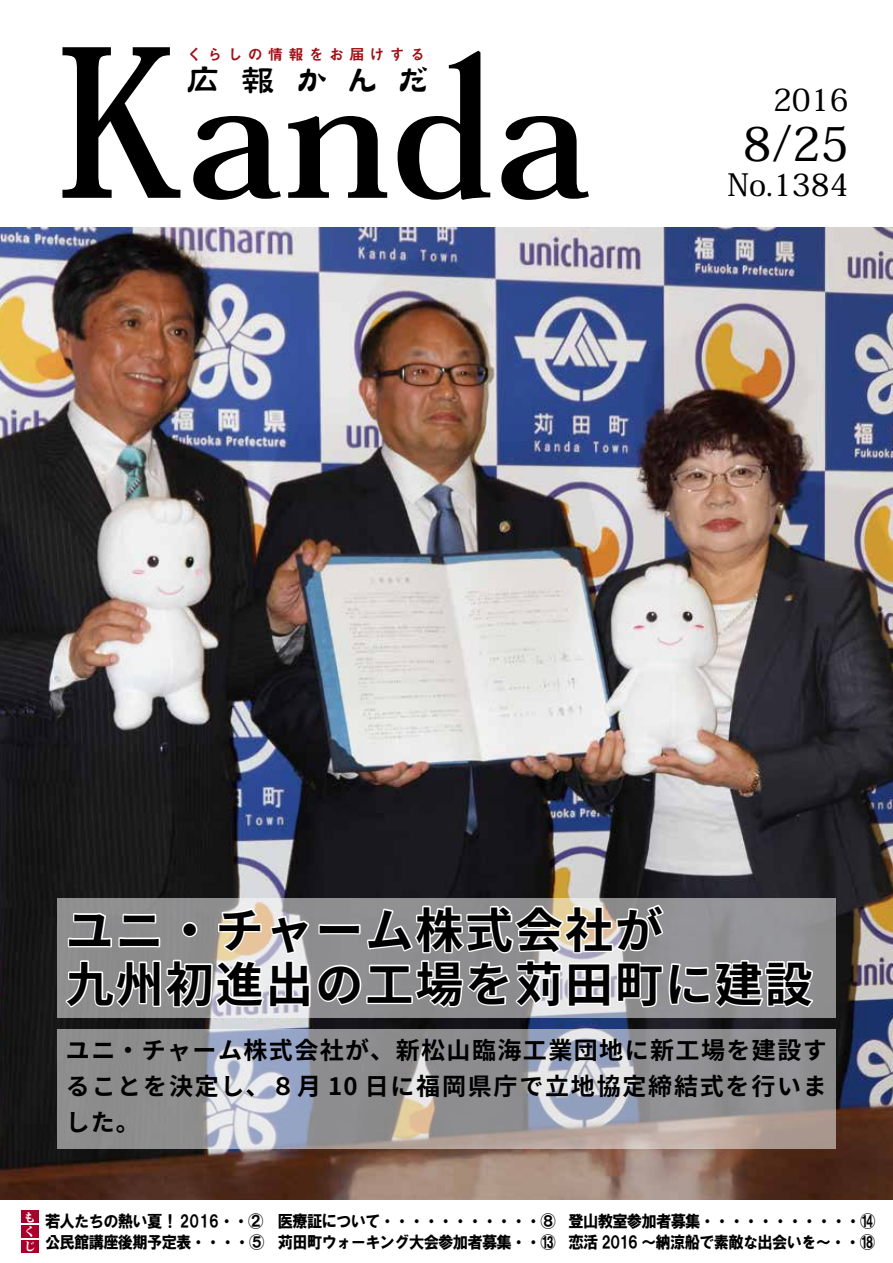
<style>
.page{position:relative;width:893px;height:1263px;background:#fff}
.page>*{position:absolute;margin:0;border:0;box-sizing:border-box;transform-origin:0 0}
.t1{font:700 48px/54px "Gen Shin Gothic";letter-spacing:.04em;color:#000}
.t2{font:500 46.65px "Koz Min Pro";color:#000}
.t3{font:41.25px "DFTF Lei Sho Std W5";letter-spacing:.58em;color:#000;scale:.8 1}
.t4{font:500 30.6px "Koz Min Pro";color:#000}
.t5{font:700 24px/36px "Gen Shin Gothic";letter-spacing:.075em;color:#000;text-align:justify}
.t6{font:16.5px/21px "HGS Soei Kakugothic UB";letter-spacing:-.05em;color:#000;scale:.93 1}
.t7{font:15px "Midashi Go Pro MB31";letter-spacing:.35em;color:#a00e15}
.t8{font:800 12px/14.7px "Koz Min Pro";color:#fff;text-align:justify}
</style>
<div class="page">
<img style="left:0;top:227px;width:893px;height:972px">
<svg style="left:62px;top:47px;width:527px;height:153px"></svg>
<div style="left:21px;top:1210px;width:17px;height:13px;background:#a8002b"></div>
<div style="left:21px;top:1225px;width:17px;height:13px;background:#a8002b"></div>
<div style="left:21px;top:1240px;width:17px;height:13px;background:#a8002b"></div>
<svg style="left:57px;top:898px;width:779px;height:120px;background:#99999c"></svg>
<svg style="left:61px;top:625px;width:757px;height:385px;background:#828083"></svg>
<svg style="left:57px;top:1030px;width:779px;height:119px;background:#9f9ea2"></svg>
<p class="t7" style="left:187px;top:43px;width:240px">くらしの情報をお届けする</p>
<h3 class="t3" style="left:187px;top:58px;width:304px">広報かんだ</h3>
<h3 class="t4" style="left:773px;top:77px;width:77px">2016</h3>
<h2 class="t2" style="left:743px;top:110px;width:108px">8/25</h2>
<h3 class="t4" style="left:727px;top:163px;width:123px">No.1384</h3>
<h1 class="t1" style="left:66px;top:902px;width:748px">ユニ・チャーム株式会社が<br>九州初進出の工場を苅田町に建設</h1>
<h3 class="t5" style="left:66px;top:1031px;width:762px">ユニ・チャーム株式会社が、新松山臨海工業団地に新工場を建設することを決定し、８月 10 日に福岡県庁で立地協定締結式を行いました。</h3>
<p class="t8" style="left:24px;top:1209px;width:13px">もくじ</p>
<p class="t6" style="left:45px;top:1210px;width:237px">若人たちの熱い夏！ 2016・・②公民館講座後期予定表・・・・⑤</p>
<p class="t6" style="left:278px;top:1210px;width:300px">医療証について・・・・・・・・・・・⑧苅田町ウォーキング大会参加者募集・・⑬</p>
<p class="t6" style="left:569px;top:1210px;width:331px">登山教室参加者募集・・・・・・・・・・・⑭恋活 2016 ～納涼船で素敵な出会いを～・・⑱</p>
</div>
